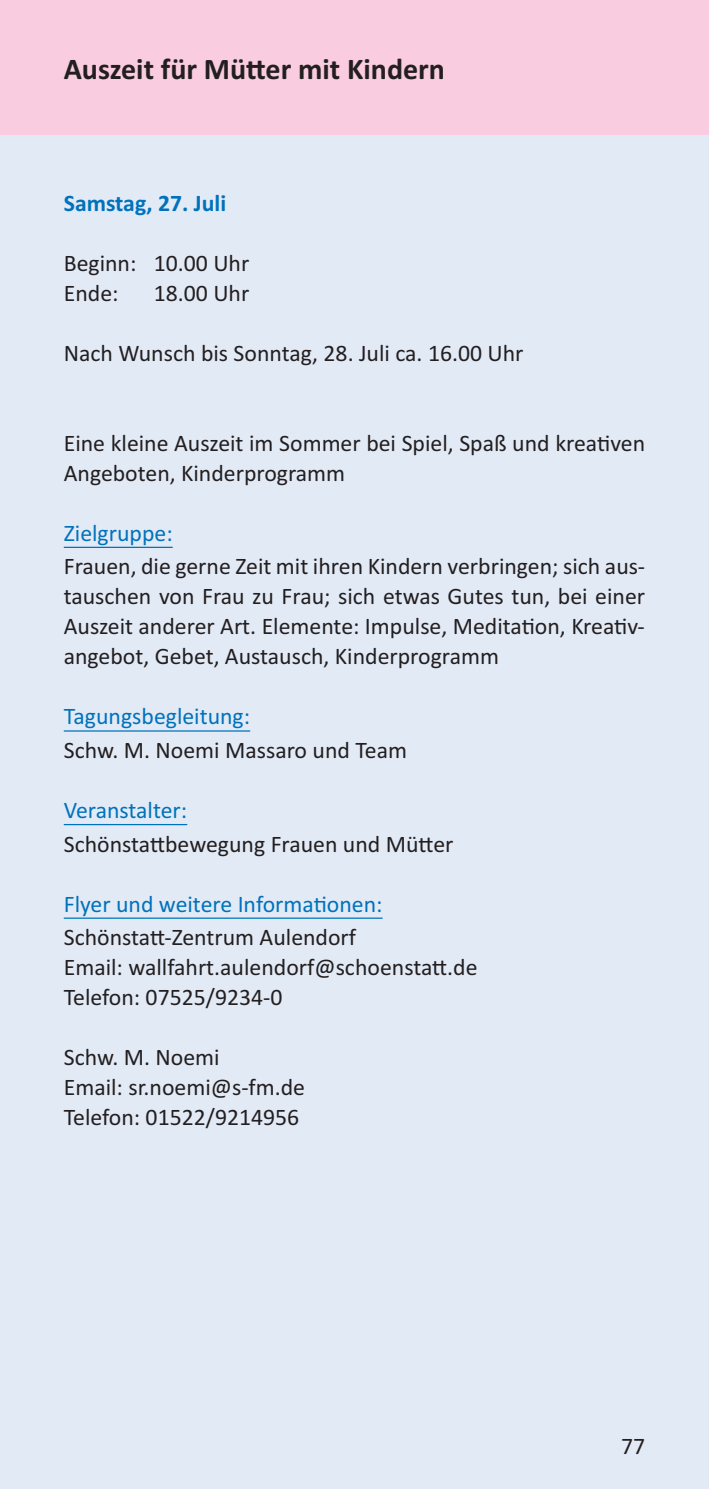
<style>
.page{position:relative;width:709px;height:1489px;background:#fff}
.page>*{position:absolute;margin:0;border:0;box-sizing:border-box;transform-origin:0 0}
.t1{font:700 30px "Calibri";color:#231f20}
.t2{font:23.75px/30px "Calibri";color:#231f20}
.t3{font:23.75px "Calibri";color:#0072bc}
.t4{font:700 23.75px "Calibri";color:#0072bc}
</style>
<div class="page">
<div style="left:0;top:0;width:709px;height:1488px;background:#e2eaf6"></div>
<div style="left:0;top:0;width:709px;height:135px;background:#f9ccdf"></div>
<hr style="left:64px;top:546px;width:109px;height:2px;background:#0072bc">
<hr style="left:64px;top:730px;width:186px;height:1px;background:#0072bc">
<hr style="left:64px;top:824px;width:123px;height:1px;background:#0072bc">
<hr style="left:64px;top:917px;width:318px;height:1px;background:#0072bc">
<p class="t1" style="left:64px;top:51px;width:383px">Auszeit für Mütter mit Kindern</p>
<p class="t4" style="left:64px;top:188px;width:164px">Samstag, 27. Juli</p>
<p class="t2" style="left:64px;top:247px;width:187px">Beginn: 10.00 Uhr<br>Ende:</p>
<p class="t2" style="left:154px;top:277px;width:97px">18.00 Uhr</p>
<p class="t2" style="left:64px;top:337px;width:461px">Nach Wunsch bis Sonntag, 28. Juli ca. 16.00 Uhr</p>
<p class="t2" style="left:64px;top:427px;width:583px">Eine kleine Auszeit im Sommer bei Spiel, Spaß und kreativen<br>Angeboten, Kinderprogramm</p>
<p class="t3" style="left:64px;top:518px;width:110px">Zielgruppe:</p>
<p class="t2" style="left:64px;top:551px;width:583px;text-align:justify">Frauen, die gerne Zeit mit ihren Kindern verbringen; sich aus&shy;tauschen von Frau zu Frau; sich etwas Gutes tun, bei einer Auszeit anderer Art. Elemente: Impulse, Meditation, Kreativ&shy;angebot, Gebet, Austausch, Kinderprogramm</p>
<p class="t3" style="left:64px;top:702px;width:188px">Tagungsbegleitung:</p>
<p class="t2" style="left:64px;top:734px;width:345px">Schw. M. Noemi Massaro und Team</p>
<p class="t3" style="left:64px;top:795px;width:125px">Veranstalter:</p>
<p class="t2" style="left:64px;top:828px;width:391px">Schönstattbewegung Frauen und Mütter</p>
<p class="t3" style="left:64px;top:889px;width:320px">Flyer und weitere Informationen:</p>
<p class="t2" style="left:64px;top:921px;width:415px">Schönstatt-Zentrum Aulendorf<br>Email: wallfahrt.aulendorf@schoenstatt.de<br>Telefon: 07525/9234-0</p>
<p class="t2" style="left:64px;top:1041px;width:243px">Schw. M. Noemi<br>Email: sr.noemi@s-fm.de<br>Telefon: 01522/9214956</p>
<p class="t2" style="left:621px;top:1430px;width:26px">77</p>
</div>
